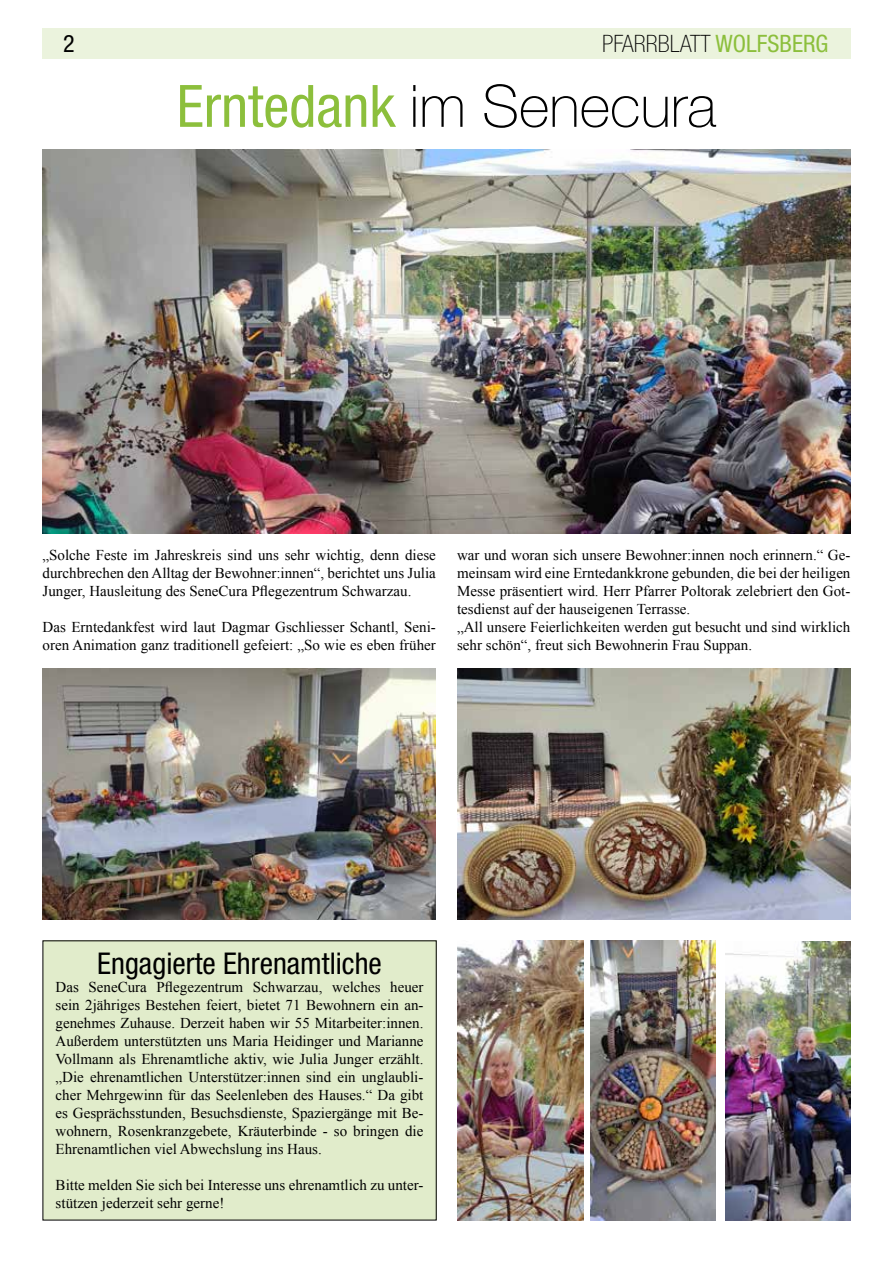
<style>
.page{position:relative;width:893px;height:1263px;background:#fff}
.page>*{position:absolute;margin:0;border:0;box-sizing:border-box;transform-origin:0 0}
.t1{font:100 58.5px "Helvetica Neue LT Pro";color:#000}
.t2{font:condensed 30px "Helvetica Neue LT Pro";color:#000}
.t3{font:100 condensed 24px "Helvetica Neue LT Pro";color:#000}
.t4{font:condensed 24px "Helvetica Neue LT Pro";color:#000}
.t5{font:15px/18px "Times New Roman";color:#000}
.s1{font-weight:400;color:#8cbf3c}
.s2{font-weight:400;font-stretch:condensed;color:#8cbf3c}
</style>
<div class="page">
<div style="left:43px;top:941px;width:393px;height:279px;background:#e1eccb"></div>
<div style="left:43px;top:28px;width:808px;height:30px;background:#ebf3dd"></div>
<img style="left:457px;top:669px;width:393px;height:250px">
<img style="left:43px;top:669px;width:393px;height:250px">
<img style="left:43px;top:150px;width:807px;height:384px">
<img style="left:725px;top:941px;width:126px;height:279px">
<img style="left:590px;top:941px;width:126px;height:279px">
<img style="left:457px;top:941px;width:126px;height:279px">
<h3 class="t4" style="left:63px;top:29px;width:13px">2</h3>
<h3 class="t3" style="left:602px;top:30px;width:228px">PFARRBLATT <span class="s1">WOLFSBERG</span></h3>
<h1 class="t1" style="left:177px;top:73px;width:541px"><span class="s2">Erntedank</span> im Senecura</h1>
<p class="t5" style="left:43px;top:546px;width:395px;text-align:justify">„Solche Feste im Jahreskreis sind uns sehr wichtig, denn diese durchbrechen den Alltag der Bewohner:innen“, berichtet uns Julia Junger, Hausleitung des SeneCura Pflegezentrum Schwarzau.</p>
<p class="t5" style="left:43px;top:618px;width:395px">Das Erntedankfest wird laut Dagmar Gschliesser Schantl, Seni&shy;oren Animation ganz traditionell gefeiert: „So wie es eben früher</p>
<p class="t5" style="left:457px;top:546px;width:395px">war und woran sich unsere Bewohner:innen noch erinnern.“ Ge&shy;meinsam wird eine Erntedankkrone gebunden, die bei der heiligen Messe präsentiert wird. Herr Pfarrer Poltorak zelebriert den Got&shy;tesdienst auf der hauseigenen Terrasse.<br>„All unsere Feierlichkeiten werden gut besucht und sind wirklich sehr schön“, freut sich Bewohnerin Frau Suppan.</p>
<h2 class="t2" style="left:97px;top:946px;width:286px">Engagierte Ehrenamtliche</h2>
<p class="t5" style="left:56px;top:977px;width:369px;text-align:justify">Das SeneCura Pflegezentrum Schwarzau, welches heuer sein 2jähriges Bestehen feiert, bietet 71 Bewohnern ein an&shy;genehmes Zuhause. Derzeit haben wir 55 Mitarbeiter:innen.<br>Außerdem unterstützten uns Maria Heidinger und Marianne Vollmann als Ehrenamtliche aktiv, wie Julia Junger erzählt. „Die ehrenamtlichen Unterstützer:innen sind ein unglaubli&shy;cher Mehrgewinn für das Seelenleben des Hauses.“ Da gibt es Gesprächsstunden, Besuchsdienste, Spaziergänge mit Be&shy;wohnern, Rosenkranzgebete, Kräuterbinde - so bringen die Ehrenamtlichen viel Abwechslung ins Haus.</p>
<p class="t5" style="left:56px;top:1175px;width:369px">Bitte melden Sie sich bei Interesse uns ehrenamtlich zu unter&shy;stützen jederzeit sehr gerne!</p>
</div>
